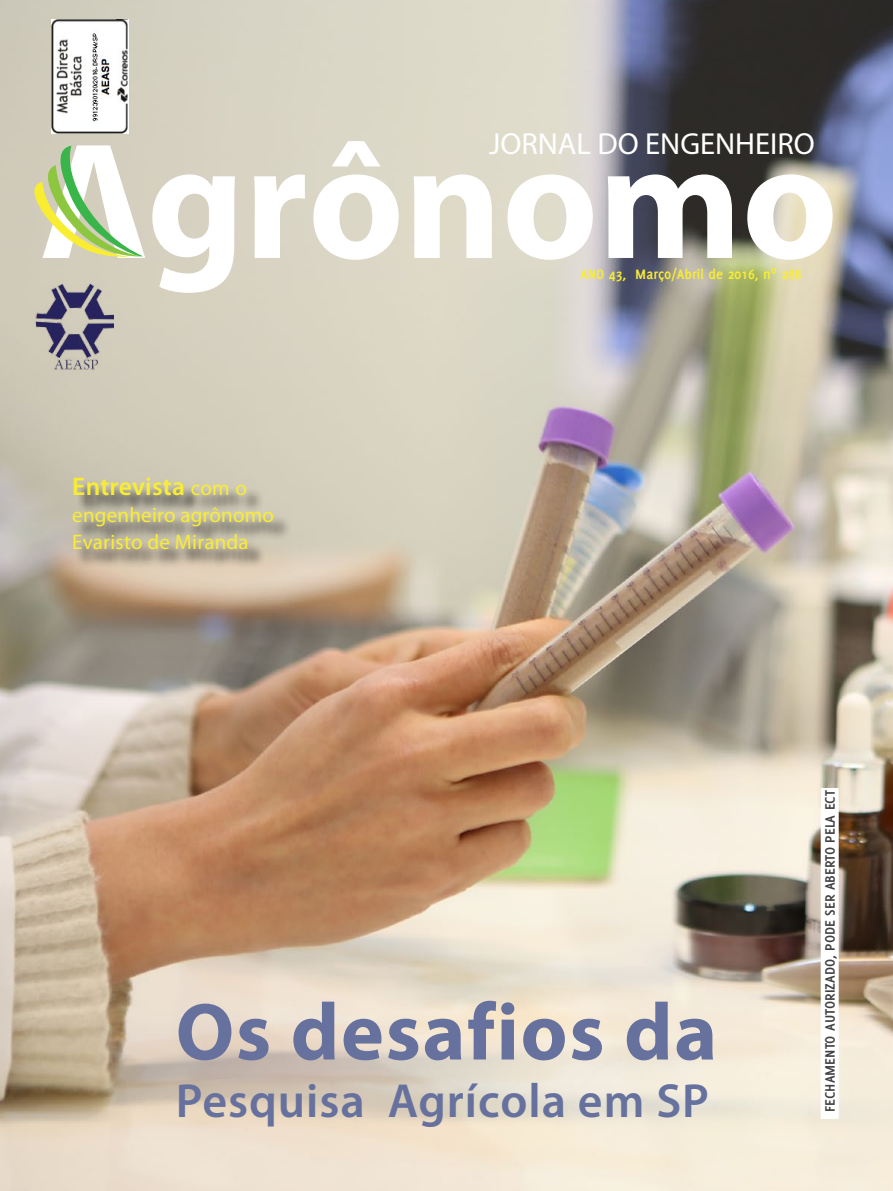
<style>
.page{position:relative;width:893px;height:1191px;background:#fff}
.page>*{position:absolute;margin:0;border:0;box-sizing:border-box;transform-origin:0 0}
.t1{font:700 81.45px "Myriad Pro";letter-spacing:.02em;color:#66719e}
.t2{font:600 48px "Myriad Pro";letter-spacing:.02em;color:#66719e}
.t3{font:30.45px "Myriad Pro";color:#fff}
.t4{font:600 25.5px "Myriad Pro";letter-spacing:.01em;color:#f9ed32}
.t5{font:21px/27px "Myriad Pro";letter-spacing:.01em;color:#f9ed32}
.t6{font:700 15px "Delicious";color:#414042}
.t7{font:700 15px "Delicious";color:#f9ed32}
.s1{font-weight:400;font-size:21px}
</style>
<div class="page">
<img style="left:0;top:0;width:893px;height:1191px">
<div style="left:76px;top:480px;width:216px;height:88px;background:#000;opacity:.75"></div>
<svg style="left:152px;top:174px;width:83px;height:119px"></svg>
<svg style="left:254px;top:174px;width:51px;height:84px"></svg>
<svg style="left:313px;top:141px;width:86px;height:119px"></svg>
<svg style="left:414px;top:174px;width:78px;height:84px"></svg>
<svg style="left:507px;top:174px;width:86px;height:86px"></svg>
<svg style="left:608px;top:174px;width:124px;height:84px"></svg>
<svg style="left:747px;top:174px;width:86px;height:86px"></svg>
<svg style="left:27px;top:145px;width:118px;height:114px"></svg>
<img style="left:36px;top:278px;width:78px;height:101px">
<img style="left:51px;top:19px;width:78px;height:114px">
<div style="left:821px;top:788px;width:17px;height:330px;background:#fff"></div>
<div style="left:821px;top:788px;width:18px;height:330px;border:2px solid #fff"></div>
<h3 class="t4" style="left:72px;top:470px;width:176px">Entrevista <span class="s1">com o</span></h3>
<h3 class="t5" style="left:72px;top:501px;width:203px">engenheiro agrônomo<br>Evaristo de Miranda</h3>
<h3 class="t3" style="left:489px;top:125px;width:327px">JORNAL DO ENGENHEIRO</h3>
<p class="t7" style="left:580px;top:266px;width:223px">ANO 43, Março/Abril de 2016, nº 288</p>
<h1 class="t1" style="left:176px;top:979px;width:543px">Os desafios da</h1>
<h2 class="t2" style="left:176px;top:1070px;width:535px">Pesquisa Agrícola em SP</h2>
<p class="t6" style="left:821px;top:1112px;width:323px;rotate:-90deg">FECHAMENTO AUTORIZADO, PODE SER ABERTO PELA ECT</p>
</div>
